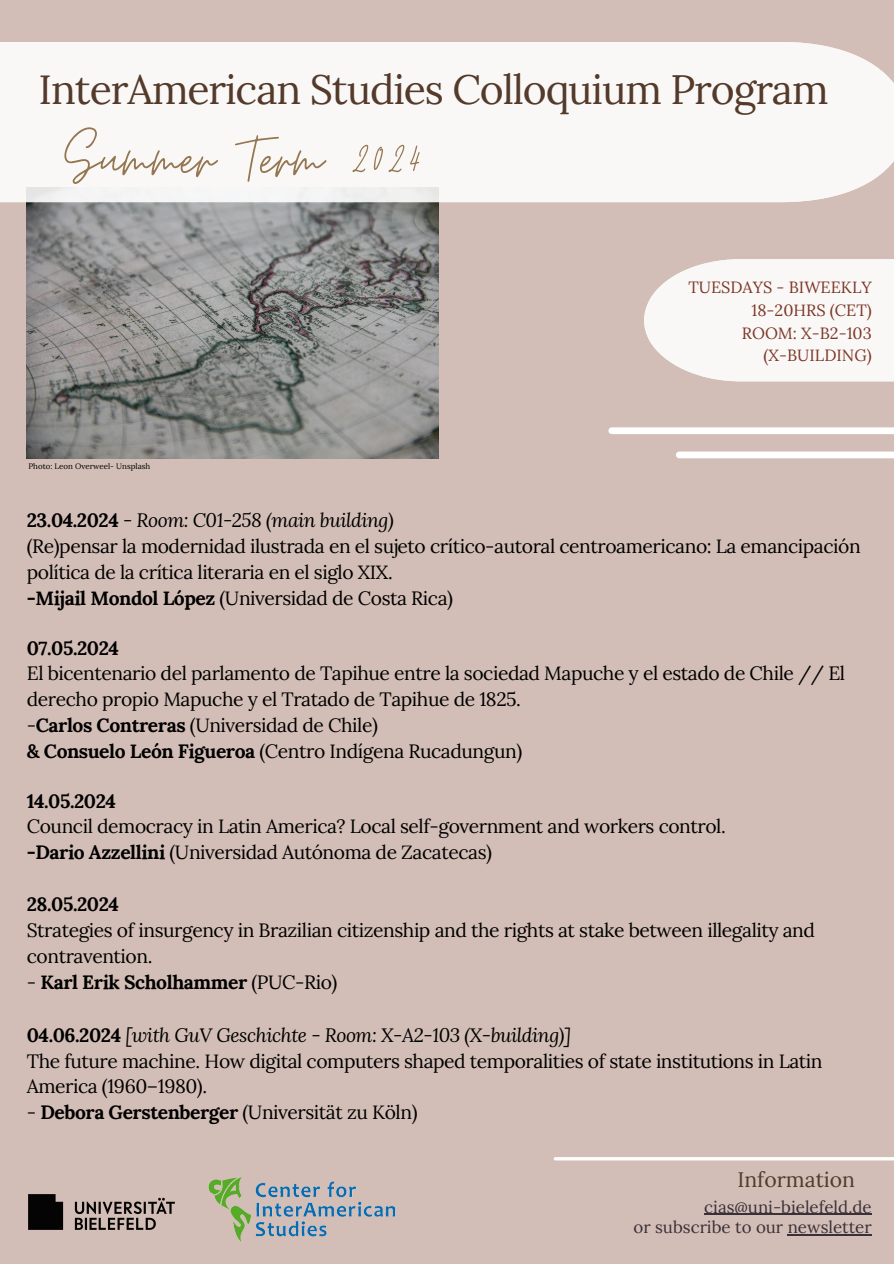
<style>
.page{position:relative;width:894px;height:1264px;background:#fff}
.page>*{position:absolute;margin:0;border:0;box-sizing:border-box;transform-origin:0 0}
.t1{font:70.2px "Moon Time";color:#947751}
.t2{font:40.95px "Lora";letter-spacing:-.025em;color:#533a2a}
.t3{font:21.15px "Lora";color:#533a2a}
.t4{font:19.2px/25.8px "Lora";letter-spacing:-.025em;color:#000}
.t5{font:700 19.2px "Lora";letter-spacing:-.025em;color:#000}
.t6{font:16.8px/20.2px "Lora";color:#393039;text-align:right}
.t7{font:16.35px/22.6px "Lora";color:#7c3827;text-align:right}
.t8{font:7.95px "Lora";color:#000}
.s1{font-weight:700}
.s2{font-style:italic}
.s3{font-weight:400}
</style>
<div class="page">
<div style="left:0;top:0;width:893px;height:1263px;background:#d2beb6"></div>
<hr style="left:555px;top:1157px;width:338px;height:3px;background:#fff">
<div style="left:679px;top:451px;width:214px;height:7px;background:#fff"></div>
<div style="left:611px;top:427px;width:282px;height:7px;background:#fff"></div>
<img style="left:27px;top:202px;width:412px;height:256px">
<div style="left:0;top:42px;width:893px;height:160px;background:#faf8f7"></div>
<img style="left:208px;top:1177px;width:188px;height:65px">
<img style="left:28px;top:1194px;width:147px;height:35px">
<svg style="left:644px;top:259px;width:249px;height:122px;background:#f6f3f1"></svg>
<hr style="left:704px;top:1213px;width:167px;height:1px;background:#393039">
<hr style="left:787px;top:1234px;width:84px;height:1px;background:#393039">
<p class="t2" style="left:39px;top:63px;width:791px">InterAmerican Studies Colloquium Program</p>
<h4 class="t1" style="left:64px;top:116px;width:359px">Summer Term 2024</h4>
<h5 class="t8" style="left:28px;top:461px;width:123px">Photo: Leon Overweel- Unsplash</h5>
<h3 class="t7" style="left:688px;top:276px;width:185px">TUESDAYS - BIWEEKLY<br>18-20HRS (CET)<br>ROOM: X-B2-103 (X-BUILDING)</h3>
<h3 class="t4" style="left:27px;top:507px;width:835px"><span class="s1">23.04.2024</span> <span class="s2">- Room: C01-258 (main building)<br></span>(Re)pensar la modernidad ilustrada en el sujeto crítico-autoral centroamericano: La emancipación política de la crítica literaria en el siglo XIX.<br><span class="s1">-Mijail Mondol López</span> (Universidad de Costa Rica)</h3>
<h3 class="t4" style="left:27px;top:634px;width:819px"><span class="s1">07.05.2024<br></span>El bicentenario del parlamento de Tapihue entre la sociedad Mapuche y el estado de Chile // El derecho propio Mapuche y el Tratado de Tapihue de 1825.<br>-<span class="s1">Carlos Contreras</span> (Universidad de Chile)<br><span class="s1">&amp; Consuelo León Figueroa</span> (Centro Indígena Rucadungun)</h3>
<h3 class="t4" style="left:27px;top:787px;width:700px"><span class="s1">14.05.2024<br></span>Council democracy in Latin America? Local self-government and workers control. <span class="s1">-Dario Azzellini</span> (Universidad Autónoma de Zacatecas)</h3>
<p class="t4" style="left:27px;top:891px;width:789px"><span class="s1">28.05.2024<br></span>Strategies of insurgency in Brazilian citizenship and the rights at stake between illegality and contravention.</p>
<p class="t5" style="left:27px;top:969px;width:312px"><span class="s3">-</span> Karl Erik Scholhammer <span class="s3">(PUC-Rio)</span></p>
<p class="t4" style="left:27px;top:1021px;width:797px"><span class="s1">04.06.2024</span> <span class="s2">[with GuV Geschichte - Room: X-A2-103 (X-building)]<br></span>The future machine. How digital computers shaped temporalities of state institutions in Latin<br>America (1960–1980).</p>
<p class="t4" style="left:27px;top:1099px;width:392px">- <span class="s1">Debora Gerstenberger</span> (Universität zu Köln)</p>
<h3 class="t3" style="left:737px;top:1165px;width:119px">Information</h3>
<h3 class="t6" style="left:633px;top:1196px;width:240px">cias@uni-bielefeld.de<br>or subscribe to our newsletter</h3>
</div>
